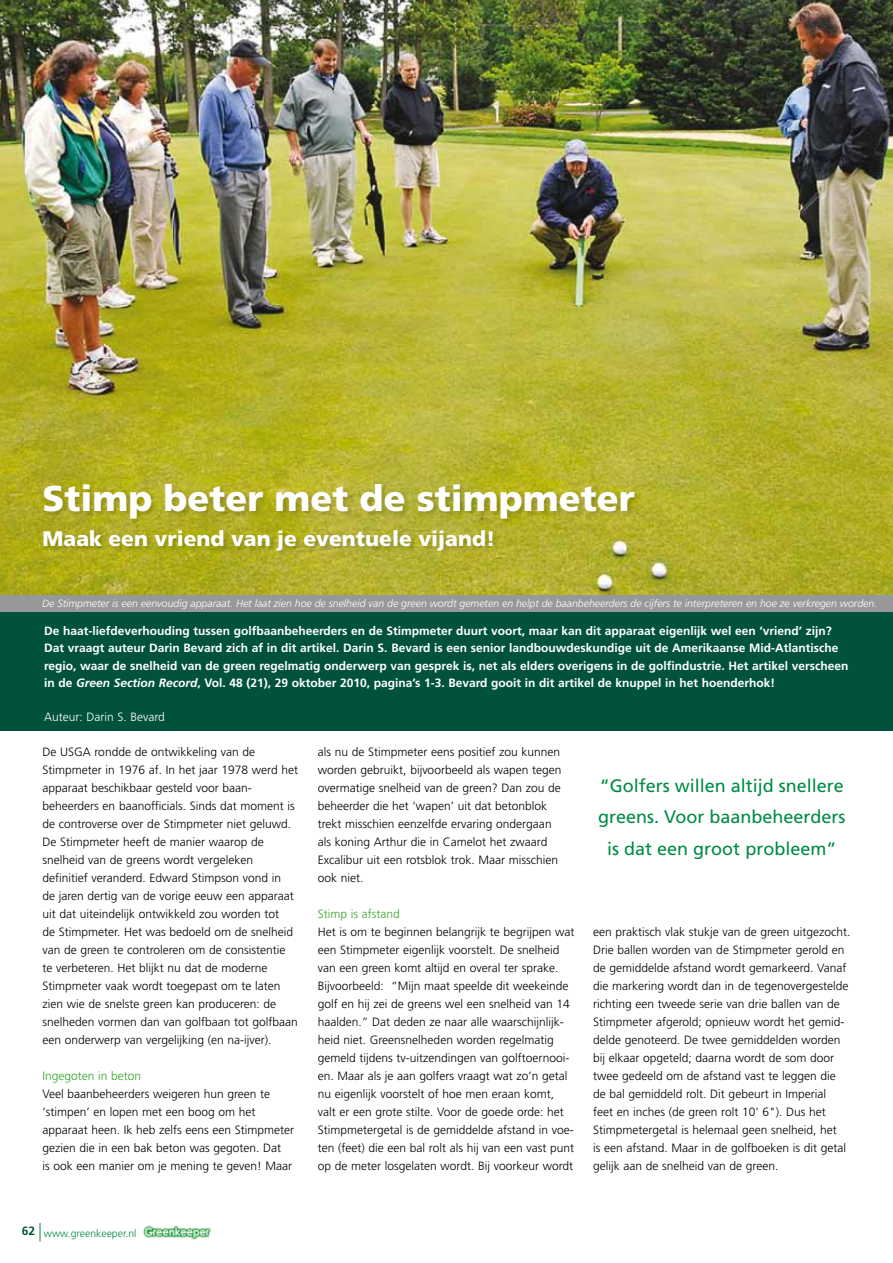
<style>
.page{position:relative;width:893px;height:1263px;background:#fff}
.page>*{position:absolute;margin:0;border:0;box-sizing:border-box;transform-origin:0 0}
.t1{font:900 36px "Frutiger";color:#fff}
.t2{font:900 21px "Frutiger";color:#fff}
.t3{font:18px/31.5px "Frutiger";color:#008b45;text-align:center}
.t4{font:300 12px/18px "Frutiger";color:#000}
.t5{font:700 12px/17.2px "Frutiger";color:#fff}
.t6{font:300 12px "Frutiger";color:#35a32c}
.t7{font:300 12px "Frutiger";color:#fff}
.t8{font:italic 300 10.5px "Frutiger";color:#fff}
.t9{font:300 10.5px "Frutiger";color:#008b45}
.s1{font-style:italic}
.s2{font-weight:700;font-size:12px;color:#00523c}
</style>
<div class="page">
<img style="left:143px;top:1225px;width:68px;height:15px">
<svg style="left:40px;top:1223px;width:1px;height:18px"></svg>
<img style="left:0;top:0;width:893px;height:595px">
<div style="left:43px;top:482px;width:599px;height:44px;background:#000;opacity:.2"></div>
<div style="left:42px;top:528px;width:458px;height:30px;background:#000;opacity:.2"></div>
<div style="left:0;top:595px;width:893px;height:18px;background:#97989a"></div>
<div style="left:0;top:612px;width:893px;height:119px;background:#00523c"></div>
<h1 class="t1" style="left:43px;top:477px;width:594px">Stimp beter met de stimpmeter</h1>
<h2 class="t2" style="left:43px;top:526px;width:454px">Maak een vriend van je eventuele vijand!</h2>
<p class="t8" style="left:42px;top:597px;width:836px">De Stimpmeter is een eenvoudig apparaat. Het laat zien hoe de snelheid van de green wordt gemeten en helpt de baanbeheerders de cijfers te interpreteren en hoe ze verkregen worden.</p>
<p class="t5" style="left:44px;top:622px;width:806px">De haat-liefdeverhouding tussen golfbaanbeheerders en de Stimpmeter duurt voort, maar kan dit apparaat eigenlijk wel een ‘vriend’ zijn?<br>Dat vraagt auteur Darin Bevard zich af in dit artikel. Darin S. Bevard is een senior landbouwdeskundige uit de Amerikaanse Mid-Atlantische regio, waar de snelheid van de green regelmatig onderwerp van gesprek is, net als elders overigens in de golfindustrie. Het artikel verscheen in de <span class="s1">Green Section Record</span>, Vol. 48 (21), 29 oktober 2010, pagina’s 1-3. Bevard gooit in dit artikel de knuppel in het hoenderhok!</p>
<p class="t7" style="left:44px;top:710px;width:122px">Auteur: Darin S. Bevard</p>
<p class="t4" style="left:43px;top:743px;width:257px">De USGA rondde de ontwikkeling van de Stimpmeter in 1976 af. In het jaar 1978 werd het apparaat beschikbaar gesteld voor baan&shy;beheerders en baanofficials. Sinds dat moment is de controverse over de Stimpmeter niet geluwd.<br>De Stimpmeter heeft de manier waarop de snelheid van de greens wordt vergeleken definitief veranderd. Edward Stimpson vond in<br>de jaren dertig van de vorige eeuw een apparaat uit dat uiteindelijk ontwikkeld zou worden tot<br>de Stimpmeter. Het was bedoeld om de snelheid van de green te controleren om de consistentie te verbeteren. Het blijkt nu dat de moderne Stimpmeter vaak wordt toegepast om te laten zien wie de snelste green kan produceren: de snelheden vormen dan van golfbaan tot golfbaan een onderwerp van vergelijking (en na-ijver).</p>
<p class="t6" style="left:43px;top:1069px;width:100px">Ingegoten in beton</p>
<p class="t4" style="left:43px;top:1085px;width:253px">Veel baanbeheerders weigeren hun green te ‘stimpen’ en lopen met een boog om het apparaat heen. Ik heb zelfs eens een Stimpmeter gezien die in een bak beton was gegoten. Dat<br>is ook een manier om je mening te geven! Maar</p>
<p class="t4" style="left:318px;top:743px;width:245px">als nu de Stimpmeter eens positief zou kunnen worden gebruikt, bijvoorbeeld als wapen tegen overmatige snelheid van de green? Dan zou de beheerder die het ‘wapen’ uit dat betonblok trekt misschien eenzelfde ervaring ondergaan als koning Arthur die in Camelot het zwaard Excalibur uit een rotsblok trok. Maar misschien ook niet.</p>
<p class="t6" style="left:318px;top:907px;width:84px">Stimp is afstand</p>
<p class="t4" style="left:318px;top:923px;width:258px">Het is om te beginnen belangrijk te begrijpen wat een Stimpmeter eigenlijk voorstelt. De snelheid van een green komt altijd en overal ter sprake.<br>Bijvoorbeeld: “Mijn maat speelde dit weekeinde golf en hij zei de greens wel een snelheid van 14 haalden.” Dat deden ze naar alle waarschijnlijk&shy;heid niet. Greensnelheden worden regelmatig gemeld tijdens tv-uitzendingen van golftoernooi&shy;en. Maar als je aan golfers vraagt wat zo’n getal nu eigenlijk voorstelt of hoe men eraan komt, valt er een grote stilte. Voor de goede orde: het Stimpmetergetal is de gemiddelde afstand in voe&shy;ten (feet) die een bal rolt als hij van een vast punt op de meter losgelaten wordt. Bij voorkeur wordt</p>
<p class="t4" style="left:593px;top:923px;width:259px">een praktisch vlak stukje van de green uitgezocht.<br>Drie ballen worden van de Stimpmeter gerold en de gemiddelde afstand wordt gemarkeerd. Vanaf die markering wordt dan in de tegenovergestelde richting een tweede serie van drie ballen van de Stimpmeter afgerold; opnieuw wordt het gemid&shy;delde genoteerd. De twee gemiddelden worden bij elkaar opgeteld; daarna wordt de som door twee gedeeld om de afstand vast te leggen die de bal gemiddeld rolt. Dit gebeurt in Imperial<br>feet en inches (de green rolt 10' 6"). Dus het Stimpmetergetal is helemaal geen snelheid, het<br>is een afstand. Maar in de golfboeken is dit getal gelijk aan de snelheid van de green.</p>
<h3 class="t3" style="left:598px;top:770px;width:249px">“Golfers willen altijd snellere greens. Voor baanbeheerders is dat een groot probleem”</h3>
<p class="t9" style="left:22px;top:1227px;width:116px"><span class="s2">62</span> www.greenkeeper.nl</p>
</div>
